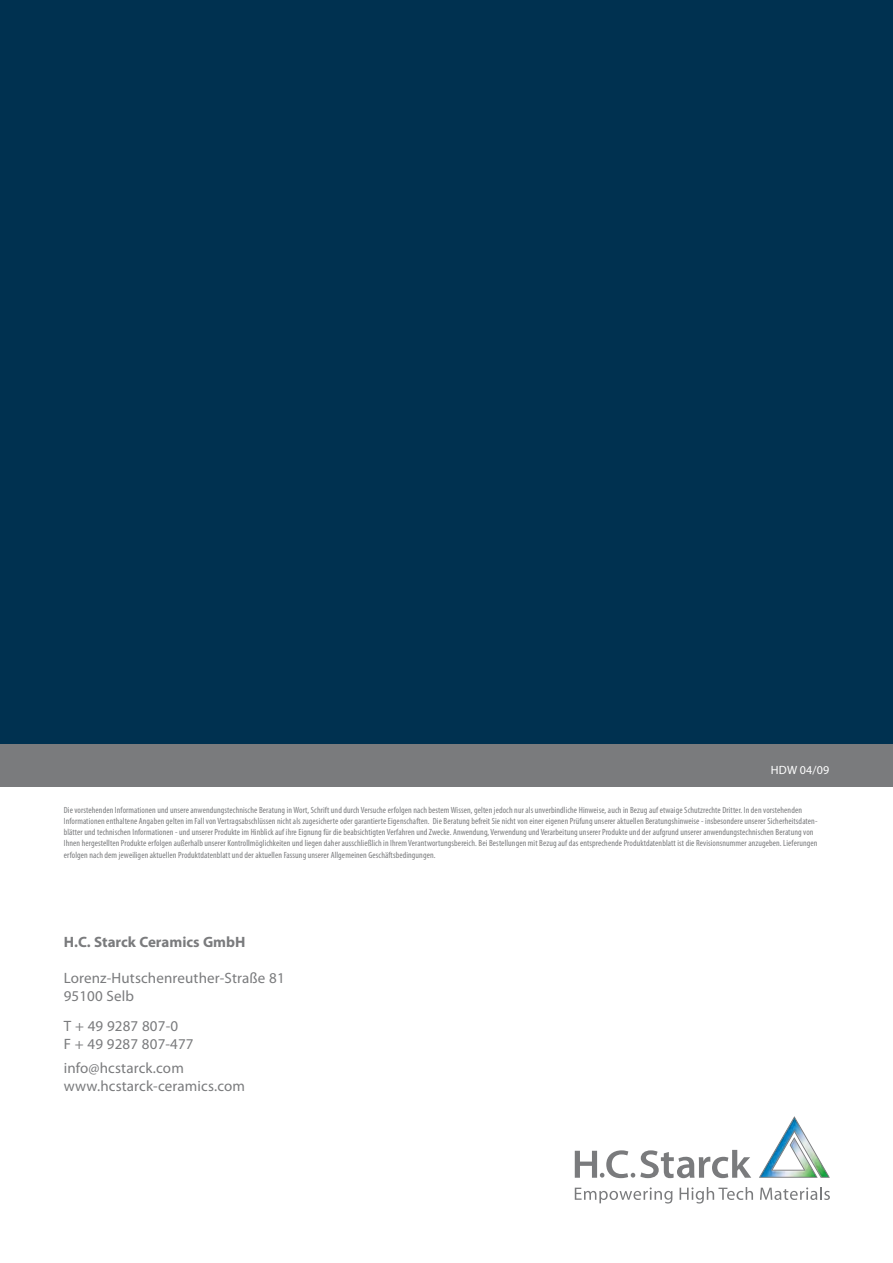
<style>
.page{position:relative;width:893px;height:1263px;background:#fff}
.page>*{position:absolute;margin:0;border:0;box-sizing:border-box;transform-origin:0 0}
.t1{font:15px/18px "Myriad Pro";letter-spacing:.01em;color:#7a7b7d}
.t2{font:700 15px "Myriad Pro";color:#7a7b7d}
.t3{font:12px "Myriad Pro";letter-spacing:.01em;color:#fff}
.t4{font:condensed 9px/11.2px "Myriad Pro";letter-spacing:.01em;color:#7a7b7d}
</style>
<div class="page">
<div style="left:0;top:0;width:893px;height:744px;background:#003150"></div>
<div style="left:0;top:744px;width:893px;height:43px;background:#7a7b7d"></div>
<img style="left:759px;top:1116px;width:71px;height:62px">
<svg style="left:575px;top:1187px;width:97px;height:16px"></svg>
<svg style="left:680px;top:1187px;width:73px;height:16px"></svg>
<svg style="left:760px;top:1187px;width:70px;height:13px"></svg>
<svg style="left:575px;top:1150px;width:176px;height:28px"></svg>
<h2 class="t3" style="left:771px;top:764px;width:60px">HDW 04/09</h2>
<p class="t4" style="left:64px;top:804px;width:755px">Die vorstehenden Informationen und unsere anwendungstechnische Beratung in Wort, Schrift und durch Versuche erfolgen nach bestem Wissen, gelten jedoch nur als unverbindliche Hinweise, auch in Bezug auf etwaige Schutzrechte Dritter. In den vorstehenden Informationen enthaltene Angaben gelten im Fall von Vertragsabschlüssen nicht als zugesicherte oder garantierte Eigenschaften. Die Beratung befreit Sie nicht von einer eigenen Prüfung unserer aktuellen Beratungshinweise - insbesondere unserer Sicherheitsdaten&shy;blätter und technischen Informationen - und unserer Produkte im Hinblick auf ihre Eignung für die beabsichtigten Verfahren und Zwecke. Anwendung, Verwendung und Verarbeitung unserer Produkte und der aufgrund unserer anwendungstechnischen Beratung von Ihnen hergestellten Produkte erfolgen außerhalb unserer Kontrollmöglichkeiten und liegen daher ausschließlich in Ihrem Verantwortungsbereich. Bei Bestellungen mit Bezug auf das entsprechende Produktdatenblatt ist die Revisionsnummer anzugeben. Lieferungen erfolgen nach dem jeweiligen aktuellen Produktdatenblatt und der aktuellen Fassung unserer Allgemeinen Geschäftsbedingungen.</p>
<h1 class="t2" style="left:64px;top:933px;width:183px">H.C. Starck Ceramics GmbH</h1>
<h1 class="t1" style="left:64px;top:969px;width:223px">Lorenz-Hutschenreuther-Straße 81<br>95100 Selb</h1>
<h1 class="t1" style="left:64px;top:1017px;width:131px">T + 49 9287 807-0<br>F + 49 9287 807-477</h1>
<h1 class="t1" style="left:64px;top:1059px;width:183px">info@hcstarck.com www.hcstarck-ceramics.com</h1>
</div>
